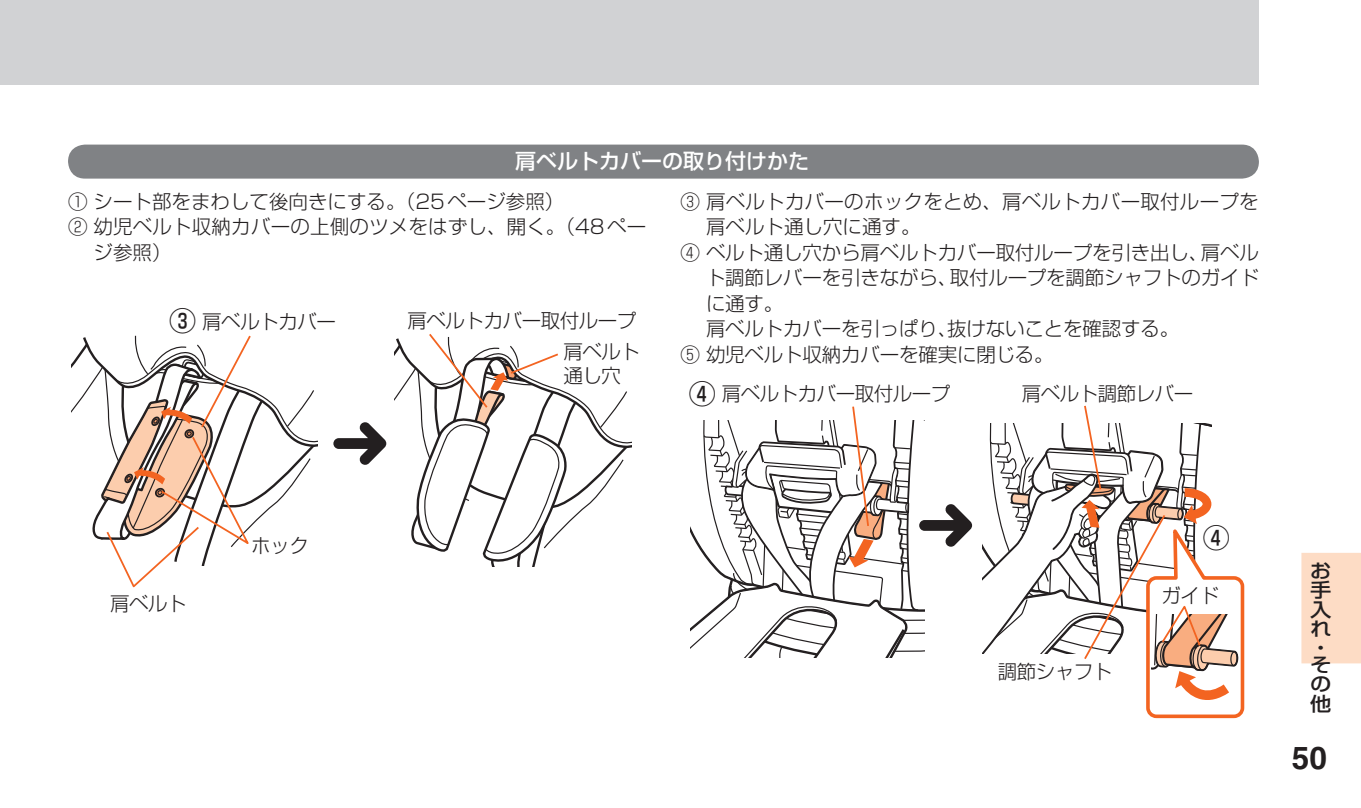
<style>
.page{position:relative;width:1361px;height:808px;background:#fff}
.page>*{position:absolute;margin:0;border:0;box-sizing:border-box;transform-origin:0 0}
.t1{font:700 31.5px "Helvetica LT Std";color:#231f20}
.t2{font:500 27px "Shin Go Pro";color:#231f20}
.t3{font:500 21px "Shin Go Pro";color:#fff}
.t4{font:300 19.5px/31.5px "Shin Go Pro";letter-spacing:-.01em;color:#231f20;text-align:right}
.t5{font:300 19.5px "Shin Go Pro";letter-spacing:.01em;color:#231f20}
.t6{font:300 19.5px "Shin Go Pro";letter-spacing:.015em;color:#231f20}
.t7{font:500 19.2px/19.2px "Shin Go Pro";color:#231f20;text-align:justify;scale:1.11 1}
.s1{font-weight:500;font-size:27px}
</style>
<div class="page">
<div style="left:1301px;top:553px;width:60px;height:110px;background:#fddcc5"></div>
<div style="left:0;top:0;width:1259px;height:85px;background:#d1d2d4"></div>
<svg style="left:394px;top:334px;width:238px;height:233px"></svg>
<svg style="left:333px;top:422px;width:53px;height:43px"></svg>
<svg style="left:71px;top:335px;width:246px;height:253px"></svg>
<div style="left:68px;top:145px;width:1191px;height:34px;background:#808285;border-radius:17px"></div>
<svg style="left:691px;top:406px;width:281px;height:251px"></svg>
<svg style="left:982px;top:405px;width:263px;height:314px"></svg>
<p class="t3" style="left:515px;top:144px;width:295px">肩ベルトカバーの取り付けかた</p>
<p class="t4" style="left:68px;top:183px;width:498px">① シート部をまわして後向きにする。（25ページ参照）</p>
<p class="t5" style="left:68px;top:211px;width:580px">② 幼児ベルト収納カバーの上側のツメをはずし、開く。（48ペー</p>
<p class="t4" style="left:94px;top:234px;width:79px">ジ参照）</p>
<p class="t6" style="left:680px;top:185px;width:580px">③ 肩ベルトカバーのホックをとめ、肩ベルトカバー取付ループを</p>
<p class="t4" style="left:706px;top:208px;width:216px">肩ベルト通し穴に通す。</p>
<p class="t4" style="left:680px;top:234px;width:580px">④ ベルト通し穴から肩ベルトカバー取付ループを引き出し、肩ベル</p>
<p class="t4" style="left:706px;top:259px;width:554px">ト調節レバーを引きながら、取付ループを調節シャフトのガイド</p>
<p class="t4" style="left:706px;top:285px;width:79px">に通す。</p>
<p class="t4" style="left:706px;top:310px;width:475px">肩ベルトカバーを引っぱり、抜けないことを確認する。</p>
<p class="t4" style="left:680px;top:336px;width:375px">⑤ 幼児ベルト収納カバーを確実に閉じる。</p>
<p class="t4" style="left:169px;top:303px;width:168px"><span class="s1">③</span> 肩ベルトカバー</p>
<p class="t4" style="left:407px;top:302px;width:234px">肩ベルトカバー取付ループ肩ベルト</p>
<p class="t4" style="left:563px;top:357px;width:59px">通し穴</p>
<p class="t4" style="left:688px;top:375px;width:263px"><span class="s1">④</span> 肩ベルトカバー取付ループ</p>
<p class="t4" style="left:1021px;top:375px;width:173px">肩ベルト調節レバー</p>
<p class="t4" style="left:110px;top:585px;width:78px">肩ベルト</p>
<p class="t4" style="left:251px;top:528px;width:59px">ホック</p>
<p class="t4" style="left:997px;top:653px;width:116px">調節シャフト</p>
<h2 class="t2" style="left:1202px;top:515px;width:28px">④</h2>
<p class="t4" style="left:1161px;top:577px;width:59px">ガイド</p>
<p class="t7" style="left:1310px;top:559px;width:20px">お手入れ・</p>
<p class="t7" style="left:1310px;top:653px;width:20px">その他</p>
<h1 class="t1" style="left:1292px;top:738px;width:37px">50</h1>
</div>
